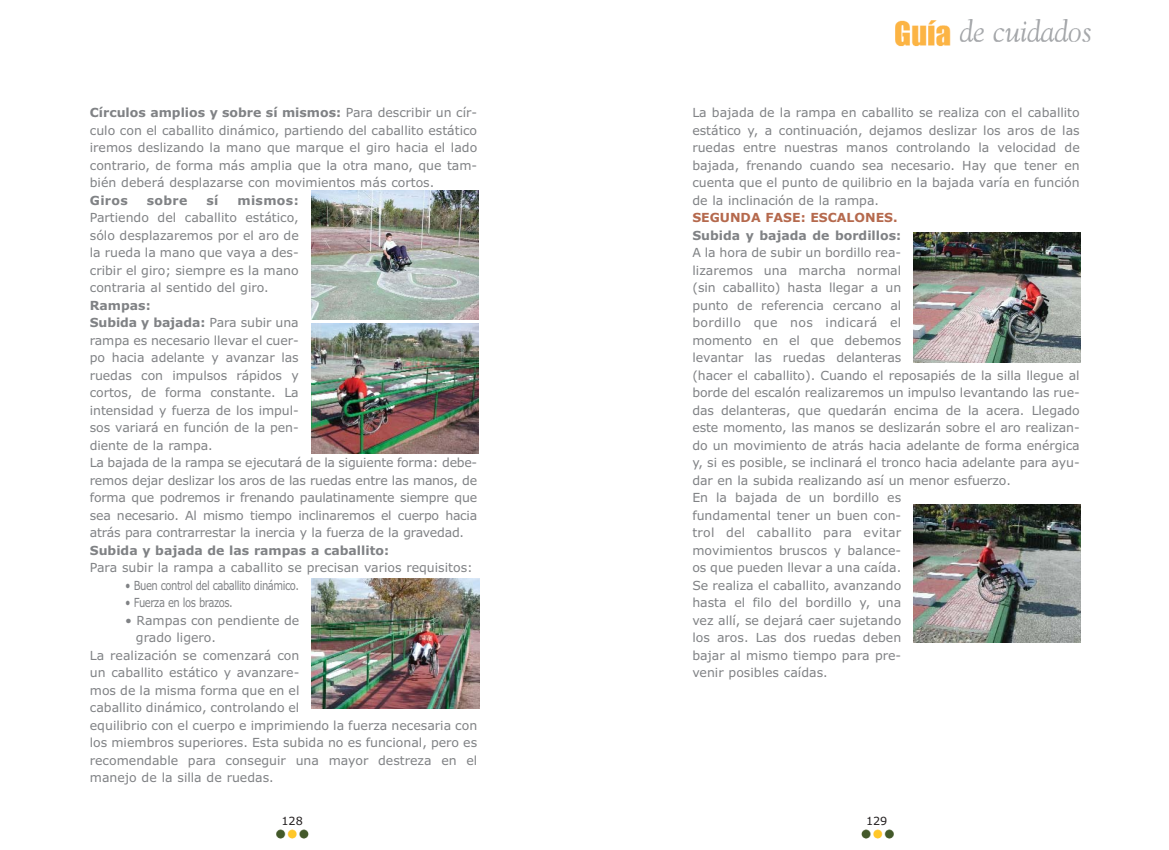
<style>
.page{position:relative;width:1169px;height:850px;background:#fff}
.page>*{position:absolute;margin:0;border:0;box-sizing:border-box;transform-origin:0 0}
.t1{font:12.5px/17.5px "Verdana";color:#808285;text-align:justify}
.t2{font:12.5px/17.5px "Verdana";letter-spacing:-.02em;color:#808285}
.t3{font:700 12.5px "Verdana";color:#808285}
.t4{font:12.5px "Verdana";letter-spacing:-.045em;color:#808285;scale:.8 1}
.t5{font:700 12.5px "Verdana";color:#b5694d}
.t6{font:11.25px "Verdana";color:#231f20}
.s1{font-weight:700}
</style>
<div class="page">
<img style="left:311px;top:190px;width:167px;height:130px">
<img style="left:311px;top:323px;width:167px;height:130px">
<img style="left:312px;top:579px;width:167px;height:130px">
<img style="left:914px;top:232px;width:167px;height:130px">
<img style="left:914px;top:504px;width:167px;height:138px">
<p class="t1" style="left:90px;top:105px;width:389px"><span class="s1">Círculos amplios y sobre sí mismos:</span> Para describir un cír&shy;culo con el caballito dinámico, partiendo del caballito estático iremos deslizando la mano que marque el giro hacia el lado contrario, de forma más amplia que la otra mano, que tam&shy;bién deberá desplazarse con movimientos más cortos.</p>
<p class="t3" style="left:90px;top:195px;width:40px">Giros</p>
<p class="t3" style="left:147px;top:195px;width:42px">sobre</p>
<p class="t3" style="left:206px;top:195px;width:14px">sí</p>
<p class="t3" style="left:237px;top:195px;width:63px">mismos:</p>
<p class="t1" style="left:90px;top:210px;width:210px">Partiendo del caballito estático, sólo desplazaremos por el aro de la rueda la mano que vaya a des&shy;cribir el giro; siempre es la mano contraria al sentido del giro.</p>
<p class="t2" style="left:90px;top:297px;width:389px"><span class="s1">Rampas:<br>Subida y bajada:</span> Para subir una<br>rampa es necesario llevar el cuer-<br>po hacia adelante y avanzar las<br>ruedas con impulsos rápidos y<br>cortos, de forma constante. La<br>intensidad y fuerza de los impul-<br>sos variará en función de la pen-<br>diente de la rampa.<br>La bajada de la rampa se ejecutará de la siguiente forma: debe&shy;remos dejar deslizar los aros de las ruedas entre las manos, de forma que podremos ir frenando paulatinamente siempre que sea necesario. Al mismo tiempo inclinaremos el cuerpo hacia atrás para contrarrestar la inercia y la fuerza de la gravedad.</p>
<p class="t3" style="left:90px;top:545px;width:301px">Subida y bajada de las rampas a caballito:</p>
<p class="t1" style="left:90px;top:560px;width:385px">Para subir la rampa a caballito se precisan varios requisitos:</p>
<p class="t4" style="left:125px;top:580px;width:219px">• Buen control del caballito dinámico.</p>
<p class="t4" style="left:125px;top:598px;width:136px">• Fuerza en los brazos.</p>
<p class="t1" style="left:125px;top:612px;width:176px">• Rampas con pendiente de</p>
<p class="t1" style="left:136px;top:630px;width:82px">grado ligero.</p>
<p class="t1" style="left:90px;top:647px;width:211px">La realización se comenzará con</p>
<p class="t1" style="left:90px;top:665px;width:211px">un caballito estático y avanzare-</p>
<p class="t1" style="left:90px;top:682px;width:211px">mos de la misma forma que en el</p>
<p class="t1" style="left:90px;top:700px;width:211px">caballito dinámico, controlando el</p>
<p class="t1" style="left:90px;top:717px;width:389px">equilibrio con el cuerpo e imprimiendo la fuerza necesaria con</p>
<p class="t1" style="left:90px;top:735px;width:389px">los miembros superiores. Esta subida no es funcional, pero es</p>
<p class="t1" style="left:90px;top:752px;width:389px">recomendable para conseguir una mayor destreza en el</p>
<p class="t1" style="left:90px;top:770px;width:185px">manejo de la silla de ruedas.</p>
<p class="t6" style="left:281px;top:816px;width:23px">128</p>
<p class="t6" style="left:866px;top:816px;width:23px">129</p>
<p class="t1" style="left:692px;top:105px;width:389px">La bajada de la rampa en caballito se realiza con el caballito estático y, a continuación, dejamos deslizar los aros de las ruedas entre nuestras manos controlando la velocidad de bajada, frenando cuando sea necesario. Hay que tener en cuenta que el punto de quilibrio en la bajada varía en función de la inclinación de la rampa.</p>
<p class="t5" style="left:692px;top:213px;width:207px">SEGUNDA FASE: ESCALONES.</p>
<p class="t3" style="left:692px;top:230px;width:210px">Subida y bajada de bordillos:</p>
<p class="t1" style="left:692px;top:245px;width:389px;text-align:left">A la hora de subir un bordillo rea-<br>lizaremos una marcha normal<br>(sin caballito) hasta llegar a un<br>punto de referencia cercano al<br>bordillo que nos indicará el<br>momento en el que debemos<br>levantar las ruedas delanteras<br>(hacer el caballito). Cuando el reposapiés de la silla llegue al borde del escalón realizaremos un impulso levantando las rue&shy;das delanteras, que quedarán encima de la acera. Llegado este momento, las manos se deslizarán sobre el aro realizan&shy;do un movimiento de atrás hacia adelante de forma enérgica y, si es posible, se inclinará el tronco hacia adelante para ayu&shy;dar en la subida realizando así un menor esfuerzo.<br>En la bajada de un bordillo es<br>fundamental tener un buen con-<br>trol del caballito para evitar<br>movimientos bruscos y balance-<br>os que pueden llevar a una caída.<br>Se realiza el caballito, avanzando<br>hasta el filo del bordillo y, una<br>vez allí, se dejará caer sujetando<br>los aros. Las dos ruedas deben<br>bajar al mismo tiempo para pre-<br>venir posibles caídas.</p>
</div>
